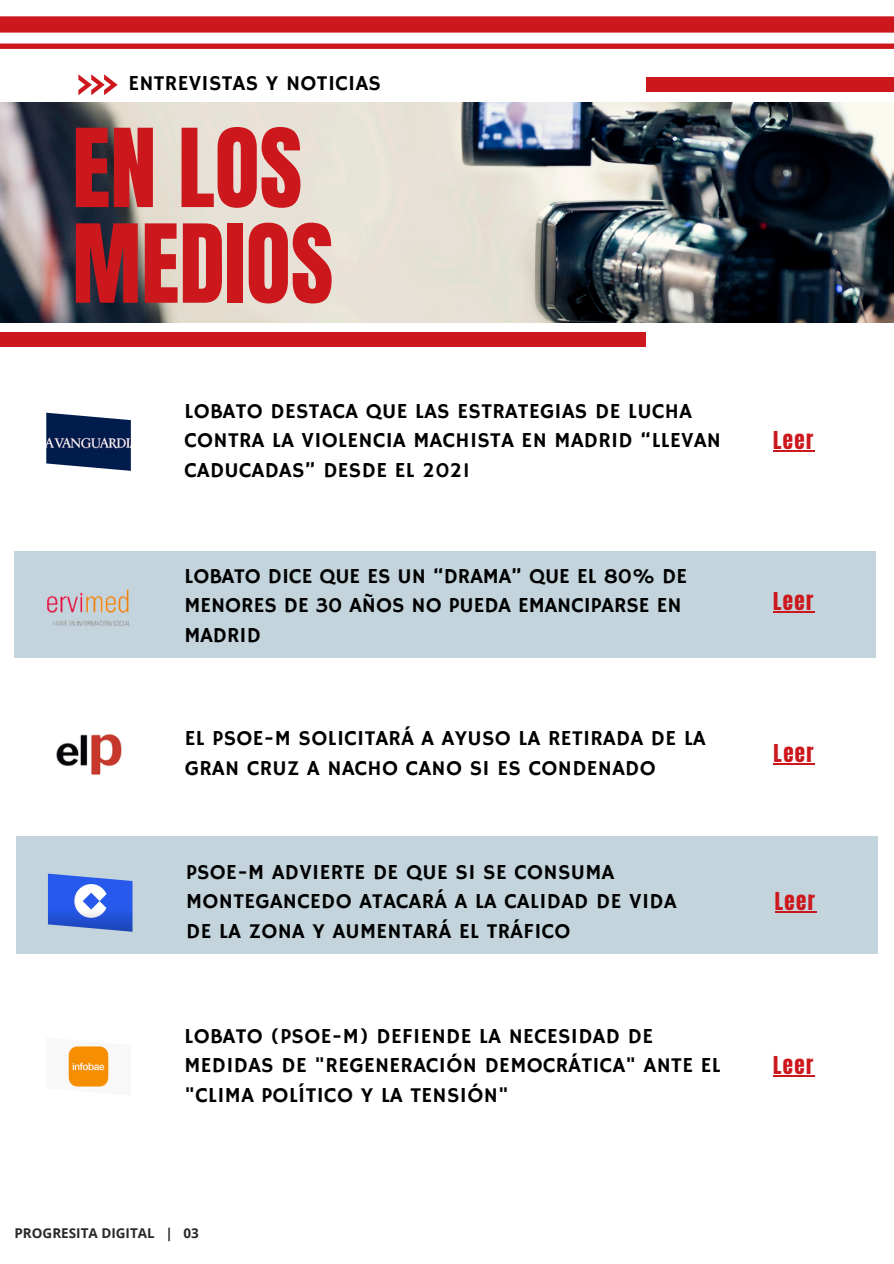
<style>
.page{position:relative;width:894px;height:1264px;background:#fff}
.page>*{position:absolute;margin:0;border:0;box-sizing:border-box;transform-origin:0 0}
.t1{font:92.4px/95.7px "Anton";color:#cc171c}
.t2{font:21.3px/29.2px "Hammersmith One";letter-spacing:.015em;color:#000}
.t3{font:21px "Anton";letter-spacing:.065em;color:#cc171c}
.t4{font:700 13.5px "Open Sans";color:#282828}
</style>
<div class="page">
<div style="left:0;top:332px;width:645px;height:15px;background:#cc171c"></div>
<div style="left:645px;top:78px;width:248px;height:14px;background:#cc171c"></div>
<svg style="left:78px;top:74px;width:40px;height:21px"></svg>
<img style="left:0;top:102px;width:893px;height:221px">
<svg style="left:0;top:16px;width:893px;height:33px"></svg>
<img style="left:46px;top:413px;width:85px;height:58px">
<hr style="left:773px;top:450px;width:41px;height:1px;background:#cc171c">
<div style="left:16px;top:836px;width:861px;height:118px;background:#c3d4dd"></div>
<img style="left:48px;top:873px;width:84px;height:58px">
<img style="left:56px;top:734px;width:66px;height:41px">
<hr style="left:773px;top:763px;width:42px;height:1px;background:#cc171c">
<div style="left:14px;top:551px;width:862px;height:107px;background:#c3d4dd"></div>
<img style="left:46px;top:589px;width:84px;height:37px">
<hr style="left:773px;top:611px;width:41px;height:1px;background:#cc171c">
<hr style="left:774px;top:911px;width:42px;height:1px;background:#cc171c">
<img style="left:68px;top:1046px;width:41px;height:41px">
<hr style="left:773px;top:1075px;width:41px;height:1px;background:#cc171c">
<p class="t2" style="left:128px;top:69px;width:254px">ENTREVISTAS Y NOTICIAS</p>
<h2 class="t1" style="left:72px;top:122px;width:262px">EN LOS<br>MEDIOS</h2>
<p class="t2" style="left:184px;top:397px;width:538px">LOBATO DESTACA QUE LAS ESTRATEGIAS DE LUCHA<br>CONTRA LA VIOLENCIA MACHISTA EN MADRID “LLEVAN<br>CADUCADAS” DESDE EL 2021</p>
<h3 class="t2" style="left:184px;top:562px;width:504px">LOBATO DICE QUE ES UN “DRAMA” QUE EL 80% DE<br>MENORES DE 30 AÑOS NO PUEDA EMANCIPARSE EN<br>MADRID</h3>
<h3 class="t2" style="left:185px;top:725px;width:522px">EL PSOE-M SOLICITARÁ A AYUSO LA RETIRADA DE LA<br>GRAN CRUZ A NACHO CANO SI ES CONDENADO</h3>
<h2 class="t2" style="left:186px;top:858px;width:492px">PSOE-M ADVIERTE DE QUE SI SE CONSUMA<br>MONTEGANCEDO ATACARÁ A LA CALIDAD DE VIDA<br>DE LA ZONA Y AUMENTARÁ EL TRÁFICO</h2>
<h2 class="t2" style="left:184px;top:1022px;width:537px">LOBATO (PSOE-M) DEFIENDE LA NECESIDAD DE<br>MEDIDAS DE "REGENERACIÓN DEMOCRÁTICA" ANTE EL "CLIMA POLÍTICO Y LA TENSIÓN"</h2>
<h3 class="t4" style="left:14px;top:1223px;width:186px">PROGRESITA DIGITAL | 03</h3>
<h2 class="t3" style="left:773px;top:425px;width:42px">Leer</h2>
<h2 class="t3" style="left:773px;top:586px;width:42px">Leer</h2>
<h2 class="t3" style="left:773px;top:738px;width:42px">Leer</h2>
<p class="t3" style="left:774px;top:886px;width:42px">Leer</p>
<p class="t3" style="left:773px;top:1050px;width:42px">Leer</p>
</div>
